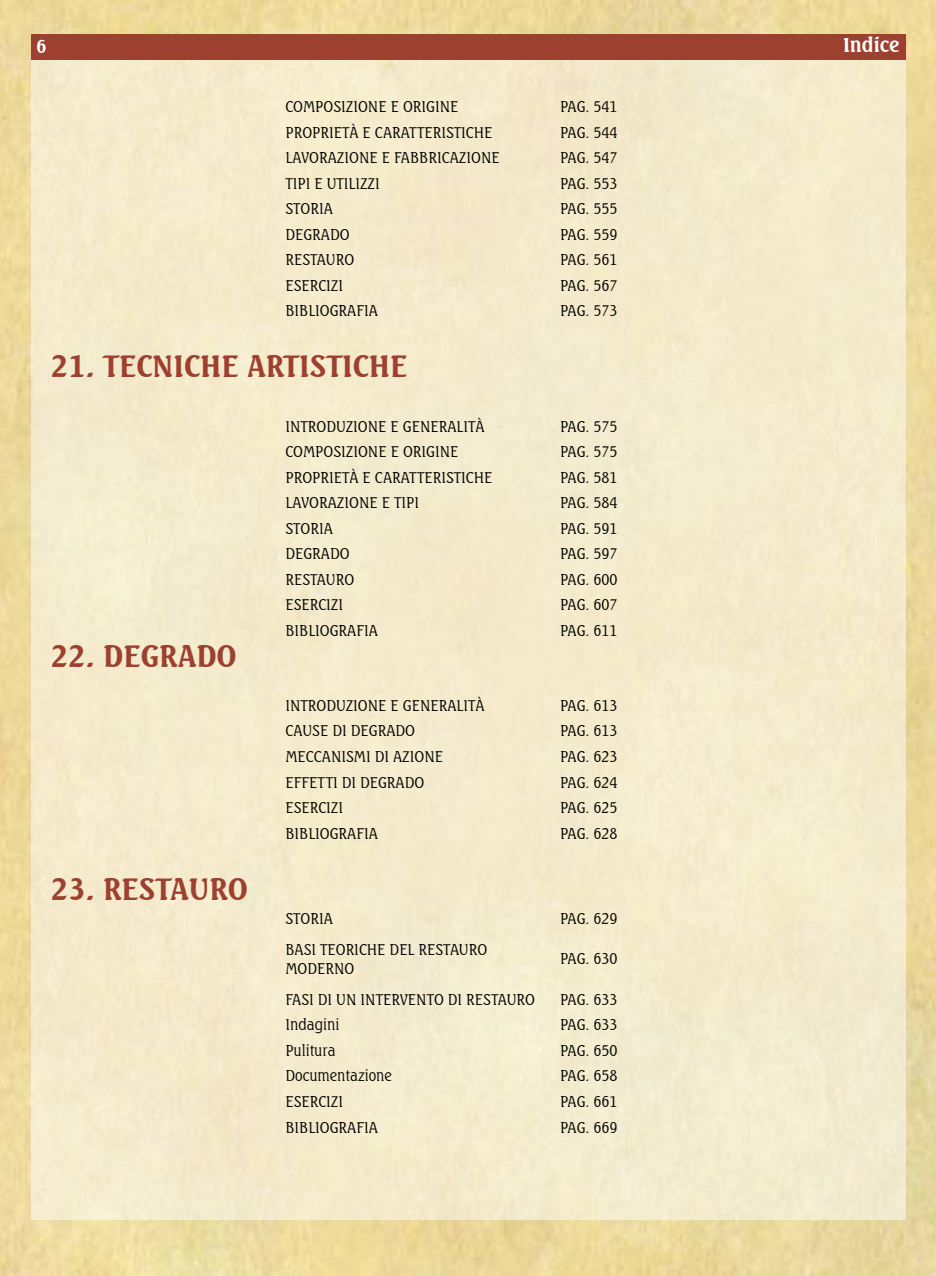
<style>
.page{position:relative;width:936px;height:1276px;background:#fff}
.page>*{position:absolute;margin:0;border:0;box-sizing:border-box;transform-origin:0 0}
.t1{font:700 30px "Seagull BT";color:#9e4030}
.t2{font:700 19.5px "Seagull BT";color:#fff}
.t3{font:700 18px "Seagull BT";color:#fff}
.t4{font:300 15px/19.5px "Seagull BT";color:#000}
</style>
<div class="page">
<img style="left:0;top:0;width:935px;height:1276px">
<div style="left:31px;top:56px;width:874px;height:1163px;background:#f5ebcc"></div>
<div style="left:31px;top:34px;width:874px;height:25px;background:#9e4030"></div>
<p class="t3" style="left:36px;top:35px;width:12px">6</p>
<h2 class="t2" style="left:843px;top:33px;width:58px">Indice</h2>
<p class="t4" style="left:285px;top:96px;width:174px">COMPOSIZIONE E ORIGINE</p>
<p class="t4" style="left:560px;top:96px;width:59px">PAG. 541</p>
<p class="t4" style="left:285px;top:122px;width:208px">PROPRIETÀ E CARATTERISTICHE</p>
<p class="t4" style="left:560px;top:122px;width:59px">PAG. 544</p>
<p class="t4" style="left:285px;top:147px;width:216px">LAVORAZIONE E FABBRICAZIONE</p>
<p class="t4" style="left:560px;top:147px;width:59px">PAG. 547</p>
<p class="t4" style="left:285px;top:173px;width:96px">TIPI E UTILIZZI</p>
<p class="t4" style="left:560px;top:173px;width:59px">PAG. 553</p>
<p class="t4" style="left:285px;top:199px;width:49px">STORIA</p>
<p class="t4" style="left:560px;top:199px;width:59px">PAG. 555</p>
<p class="t4" style="left:285px;top:224px;width:66px">DEGRADO</p>
<p class="t4" style="left:560px;top:224px;width:59px">PAG. 559</p>
<p class="t4" style="left:285px;top:250px;width:70px">RESTAURO</p>
<p class="t4" style="left:560px;top:250px;width:59px">PAG. 561</p>
<p class="t4" style="left:285px;top:275px;width:59px">ESERCIZI</p>
<p class="t4" style="left:560px;top:275px;width:59px">PAG. 567</p>
<p class="t4" style="left:285px;top:301px;width:94px">BIBLIOGRAFIA</p>
<p class="t4" style="left:560px;top:301px;width:59px">PAG. 573</p>
<h1 class="t1" style="left:51px;top:347px;width:358px">21. TECNICHE ARTISTICHE</h1>
<p class="t4" style="left:285px;top:416px;width:201px">INTRODUZIONE E GENERALITÀ</p>
<p class="t4" style="left:560px;top:416px;width:59px">PAG. 575</p>
<p class="t4" style="left:285px;top:442px;width:174px">COMPOSIZIONE E ORIGINE</p>
<p class="t4" style="left:560px;top:442px;width:59px">PAG. 575</p>
<p class="t4" style="left:285px;top:467px;width:208px">PROPRIETÀ E CARATTERISTICHE</p>
<p class="t4" style="left:560px;top:467px;width:59px">PAG. 581</p>
<p class="t4" style="left:285px;top:493px;width:135px">LAVORAZIONE E TIPI</p>
<p class="t4" style="left:560px;top:493px;width:59px">PAG. 584</p>
<p class="t4" style="left:285px;top:518px;width:49px">STORIA</p>
<p class="t4" style="left:560px;top:518px;width:59px">PAG. 591</p>
<p class="t4" style="left:285px;top:544px;width:66px">DEGRADO</p>
<p class="t4" style="left:560px;top:544px;width:59px">PAG. 597</p>
<p class="t4" style="left:285px;top:569px;width:70px">RESTAURO</p>
<p class="t4" style="left:560px;top:569px;width:59px">PAG. 600</p>
<p class="t4" style="left:285px;top:595px;width:59px">ESERCIZI</p>
<p class="t4" style="left:560px;top:595px;width:59px">PAG. 607</p>
<p class="t4" style="left:285px;top:620px;width:94px">BIBLIOGRAFIA</p>
<p class="t4" style="left:560px;top:620px;width:59px">PAG. 611</p>
<h1 class="t1" style="left:51px;top:636px;width:187px">22. DEGRADO</h1>
<p class="t4" style="left:285px;top:695px;width:201px">INTRODUZIONE E GENERALITÀ</p>
<p class="t4" style="left:560px;top:695px;width:59px">PAG. 613</p>
<p class="t4" style="left:285px;top:721px;width:131px">CAUSE DI DEGRADO</p>
<p class="t4" style="left:560px;top:721px;width:59px">PAG. 613</p>
<p class="t4" style="left:285px;top:746px;width:159px">MECCANISMI DI AZIONE</p>
<p class="t4" style="left:560px;top:746px;width:59px">PAG. 623</p>
<p class="t4" style="left:285px;top:772px;width:140px">EFFETTI DI DEGRADO</p>
<p class="t4" style="left:560px;top:772px;width:59px">PAG. 624</p>
<p class="t4" style="left:285px;top:797px;width:59px">ESERCIZI</p>
<p class="t4" style="left:560px;top:797px;width:59px">PAG. 625</p>
<p class="t4" style="left:285px;top:823px;width:94px">BIBLIOGRAFIA</p>
<p class="t4" style="left:560px;top:823px;width:59px">PAG. 628</p>
<h1 class="t1" style="left:51px;top:869px;width:198px">23. RESTAURO</h1>
<p class="t4" style="left:285px;top:908px;width:49px">STORIA</p>
<p class="t4" style="left:560px;top:908px;width:59px">PAG. 629</p>
<p class="t4" style="left:285px;top:939px;width:203px">BASI TEORICHE DEL RESTAURO<br>MODERNO</p>
<p class="t4" style="left:560px;top:949px;width:59px">PAG. 630</p>
<p class="t4" style="left:285px;top:989px;width:251px">FASI DI UN INTERVENTO DI RESTAURO</p>
<p class="t4" style="left:560px;top:989px;width:59px">PAG. 633</p>
<p class="t4" style="left:285px;top:1015px;width:55px">Indagini</p>
<p class="t4" style="left:560px;top:1015px;width:59px">PAG. 633</p>
<p class="t4" style="left:285px;top:1040px;width:52px">Pulitura</p>
<p class="t4" style="left:560px;top:1040px;width:59px">PAG. 650</p>
<p class="t4" style="left:285px;top:1066px;width:108px">Documentazione</p>
<p class="t4" style="left:560px;top:1066px;width:59px">PAG. 658</p>
<p class="t4" style="left:285px;top:1091px;width:59px">ESERCIZI</p>
<p class="t4" style="left:560px;top:1091px;width:59px">PAG. 661</p>
<p class="t4" style="left:285px;top:1117px;width:94px">BIBLIOGRAFIA</p>
<p class="t4" style="left:560px;top:1117px;width:59px">PAG. 669</p>
</div>
